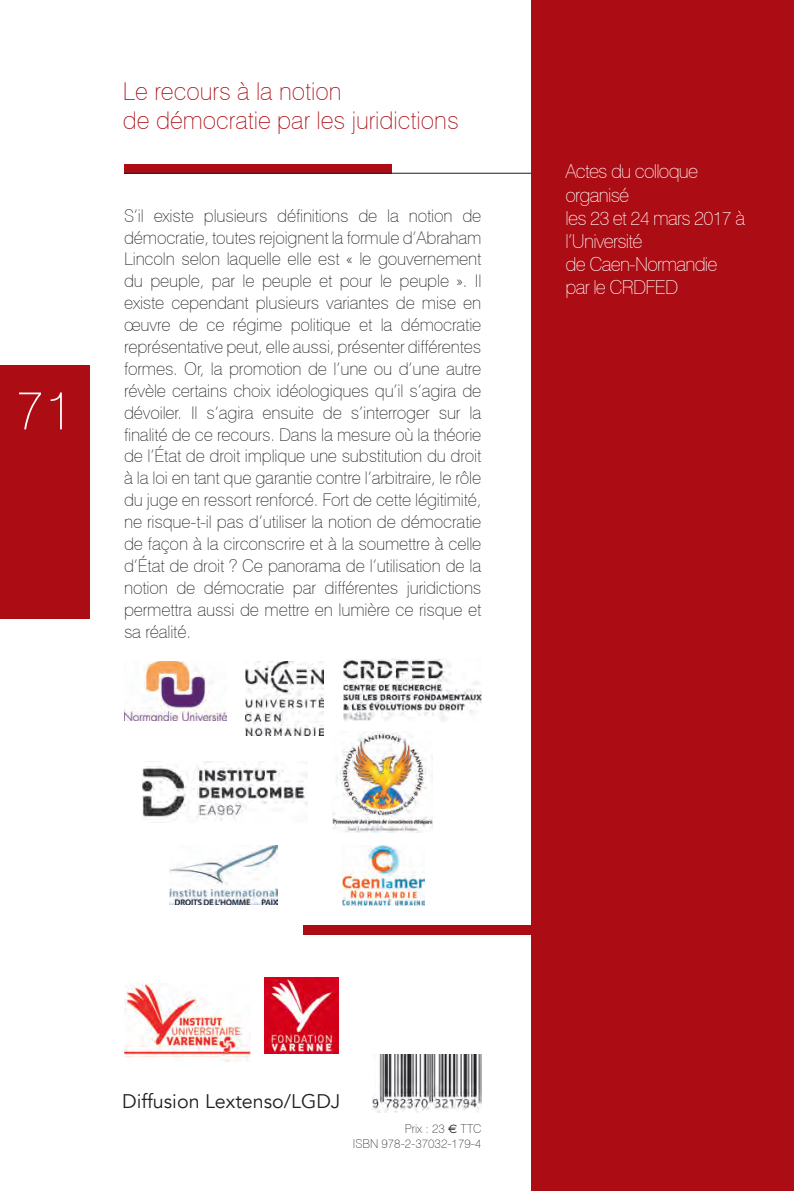
<style>
.page{position:relative;width:794px;height:1191px;background:#fff}
.page>*{position:absolute;margin:0;border:0;box-sizing:border-box;transform-origin:0 0}
.t1{font:100 54.25px "Swiss 721 BT";color:#fff}
.t2{font:100 24.5px/29.4px "Swiss 721 BT";color:#ac0c13}
.t3{font:19.6px "Avenir";color:#231f20}
.t4{font:100 19.25px/23.1px "Swiss 721 BT";letter-spacing:-.04em;color:#fff}
.t5{font:100 17.5px/21.9px "Swiss 721 BT";letter-spacing:-.01em;color:#231f20;text-align:justify}
.t6{font:100 12.25px/14.7px "Swiss 721 BT";color:#231f20;text-align:right}
.s1{font-family:"Euro Sans";font-weight:400}
</style>
<div class="page">
<div style="left:124px;top:164px;width:268px;height:10px;background:#ac0c13"></div>
<hr style="left:124px;top:173px;width:408px;height:1px;background:#231f20">
<div style="left:0;top:365px;width:89px;height:253px;background:#ac0c13"></div>
<div style="left:532px;top:0;width:262px;height:1191px;background:#ac0c13"></div>
<div style="left:303px;top:925px;width:262px;height:10px;background:#ac0c13"></div>
<img style="left:372px;top:1054px;width:109px;height:58px">
<img style="left:124px;top:984px;width:126px;height:77px">
<img style="left:264px;top:977px;width:75px;height:76px">
<img style="left:124px;top:661px;width:102px;height:59px">
<img style="left:343px;top:658px;width:138px;height:63px">
<img style="left:332px;top:732px;width:101px;height:101px">
<img style="left:169px;top:845px;width:108px;height:59px">
<img style="left:143px;top:761px;width:164px;height:60px">
<img style="left:245px;top:661px;width:79px;height:74px">
<img style="left:343px;top:845px;width:81px;height:60px">
<h1 class="t1" style="left:16px;top:377px;width:59px">71</h1>
<h2 class="t2" style="left:123px;top:76px;width:337px">Le recours à la notion<br>de démocratie par les juridictions</h2>
<p class="t5" style="left:124px;top:204px;width:359px">S’il existe plusieurs définitions de la notion de démocratie, toutes rejoignent la formule d’Abraham Lincoln selon laquelle elle est « le gouvernement du peuple, par le peuple et pour le peuple ». Il existe cependant plusieurs variantes de mise en œuvre de ce régime politique et la démocratie représentative peut, elle aussi, présenter différentes formes. Or, la promotion de l’une ou d’une autre révèle certains choix idéologiques qu’il s’agira de dévoiler. Il s’agira ensuite de s’interroger sur la finalité de ce recours. Dans la mesure où la théorie de l’État de droit implique une substitution du droit à la loi en tant que garantie contre l’arbitraire, le rôle du juge en ressort renforcé. Fort de cette légitimité, ne risque-t-il pas d’utiliser la notion de démocratie de façon à la circonscrire et à la soumettre à celle d’État de droit ? Ce panorama de l’utilisation de la notion de démocratie par différentes juridictions permettra aussi de mettre en lumière ce risque et sa réalité.</p>
<p class="t4" style="left:565px;top:160px;width:181px">Actes du colloque organisé<br>les 23 et 24 mars 2017 à l’Université<br>de Caen-Normandie par le CRDFED</p>
<p class="t3" style="left:122px;top:1089px;width:220px">Diffusion Lextenso/LGDJ</p>
<p class="t6" style="left:353px;top:1121px;width:130px">Prix : 23 <span class="s1">e</span> TTC<br>ISBN 978-2-37032-179-4</p>
</div>
